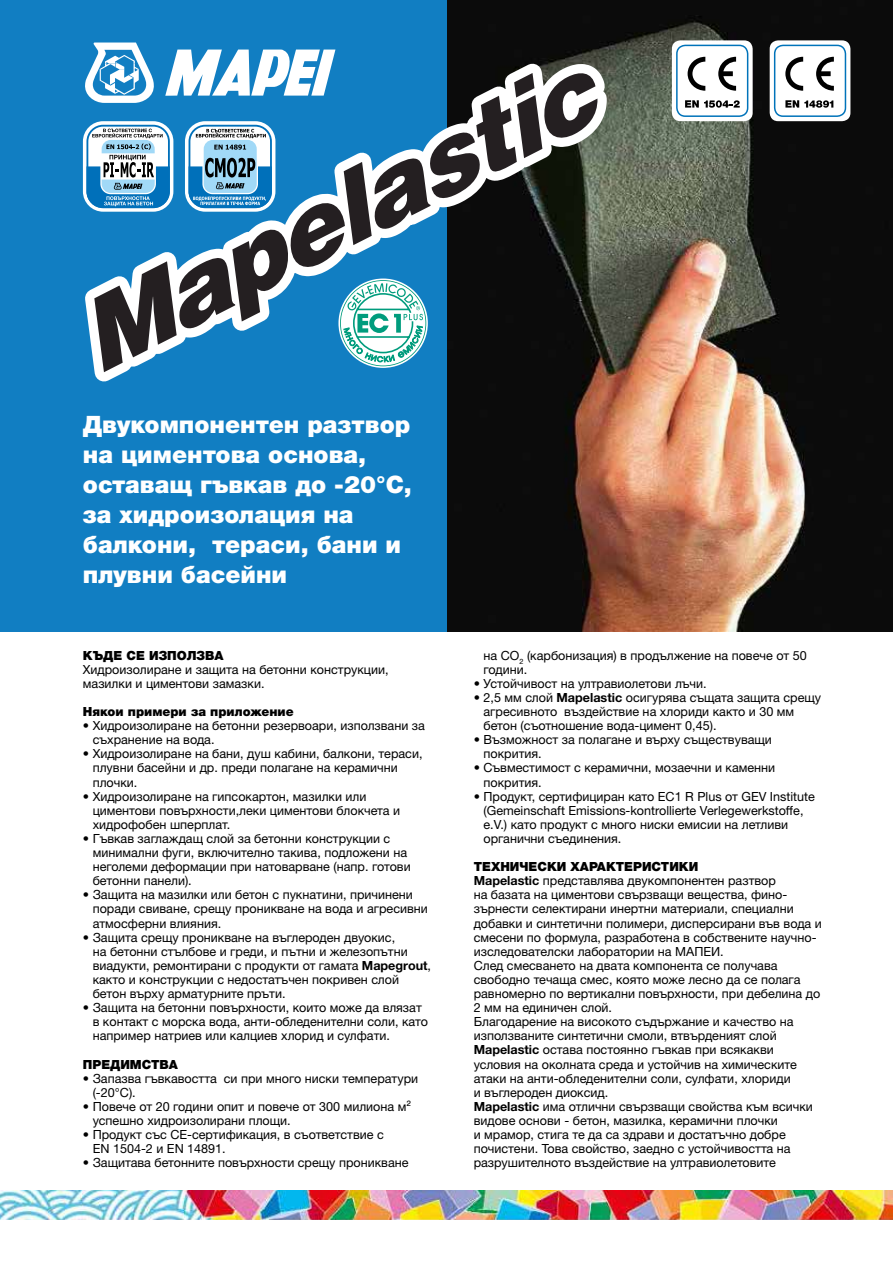
<style>
.page{position:relative;width:893px;height:1263px;background:#fff}
.page>*{position:absolute;margin:0;border:0;box-sizing:border-box;transform-origin:0 0}
.t1{font:900 24px/30px "Helvetica Neue LTW1 G";color:#fff}
.t2{font:12.6px/14.1px "Helvetica Neue LTW1 G";color:#000}
.t3{font:900 12.6px "Helvetica Neue LTW1 G";color:#000}
.s1{font-weight:700}
.s2{font-weight:900}
</style>
<div class="page">
<div style="left:0;top:0;width:893px;height:631px;background:#117ec2"></div>
<img style="left:447px;top:0;width:446px;height:631px">
<div style="left:770px;top:40px;width:80px;height:81px;background:#fff;border-radius:9px"></div>
<div style="left:774px;top:45px;width:72px;height:72px;border:2px solid #0073ba;border-radius:9px"></div>
<svg style="left:785px;top:57px;width:18px;height:34px"></svg>
<svg style="left:816px;top:57px;width:18px;height:34px"></svg>
<svg style="left:785px;top:100px;width:48px;height:8px"></svg>
<div style="left:672px;top:40px;width:81px;height:81px;background:#fff;border-radius:9px"></div>
<div style="left:676px;top:45px;width:72px;height:72px;border:2px solid #0073ba;border-radius:9px"></div>
<svg style="left:688px;top:57px;width:17px;height:34px"></svg>
<svg style="left:718px;top:57px;width:18px;height:34px"></svg>
<svg style="left:685px;top:100px;width:55px;height:8px"></svg>
<img style="left:0;top:1191px;width:893px;height:28px">
<svg style="left:82px;top:45px;width:539px;height:356px"></svg>
<svg style="left:84px;top:43px;width:514px;height:329px"></svg>
<div style="left:338px;top:279px;width:90px;height:89px;border:2px solid #fff;border-radius:50%"></div>
<h1 class="t1" style="left:83px;top:409px;width:331px">Двукомпонентен разтвор на циментова основа, оставащ гъвкав до -20°C, за хидроизолация на балкони, тераси, бани и плувни басейни</h1>
<p class="t3" style="left:83px;top:647px;width:142px">КЪДЕ СЕ ИЗПОЛЗВА</p>
<p class="t2" style="left:83px;top:662px;width:307px">Хидроизолиране и защита на бетонни конструкции, мазилки и циментови замазки.</p>
<p class="t3" style="left:83px;top:704px;width:212px">Някои примери за приложение</p>
<p class="t2" style="left:93px;top:718px;width:334px;text-indent:-10px">• Хидроизолиране на бетонни резервоари, използвани за съхранение на вода.</p>
<p class="t2" style="left:93px;top:747px;width:331px;text-indent:-10px">• Хидроизолиране на бани, душ кабини, балкони, тераси, плувни басейни и др. преди полагане на керамични плочки.</p>
<p class="t2" style="left:93px;top:789px;width:309px;text-indent:-10px">• Хидроизолиране на гипсокартон, мазилки или циментови повърхности,леки циментови блокчета и хидрофобен шперплат.</p>
<p class="t2" style="left:93px;top:831px;width:319px;text-indent:-10px">• Гъвкав заглаждащ слой за бетонни конструкции с минимални фуги, включително такива, подложени на неголеми деформации при натоварване (напр. готови бетонни панели).</p>
<p class="t2" style="left:93px;top:888px;width:337px;text-indent:-10px">• Защита на мазилки или бетон с пукнатини, причинени поради свиване, срещу проникване на вода и агресивни атмосферни влияния.</p>
<p class="t2" style="left:93px;top:930px;width:340px;text-indent:-10px">• Защита срещу проникване на въглероден двуокис,<br>на бетонни стълбове и греди, и пътни и железопътни виадукти, ремонтирани с продукти от гамата <span class="s1">Mapegrout</span>, както и конструкции с недостатъчен покривен слой бетон върху арматурните пръти.</p>
<p class="t2" style="left:93px;top:1000px;width:337px;text-indent:-10px">• Защита на бетонни повърхности, които може да влязат в контакт с морска вода, анти-обледенителни соли, като например натриев или калциев хлорид и сулфати.</p>
<p class="t3" style="left:83px;top:1056px;width:97px">ПРЕДИМСТВА</p>
<p class="t2" style="left:93px;top:1071px;width:327px;text-indent:-10px">• Запазва гъвкавостта си при много ниски температури (-20°C).</p>
<p class="t2" style="left:93px;top:1099px;width:320px;text-indent:-10px">• Повече от 20 години опит и повече от 300 милиона м² успешно хидроизолирани площи.</p>
<p class="t2" style="left:93px;top:1127px;width:293px;text-indent:-10px">• Продукт със CE-сертификация, в съответствие с<br>EN 1504-2 и EN 14891.</p>
<p class="t2" style="left:83px;top:1156px;width:327px">• Защитава бетонните повърхности срещу проникване</p>
<p class="t2" style="left:483px;top:648px;width:325px">на CO<sub>2</sub> (карбонизация) в продължение на повече от 50 години.</p>
<p class="t2" style="left:474px;top:676px;width:235px">• Устойчивост на ултравиолетови лъчи.</p>
<p class="t2" style="left:483px;top:690px;width:339px;text-indent:-10px">• 2,5 мм слой <span class="s1">Mapelastic</span> осигурява същата защита срещу агресивното въздействие на хлориди както и 30 мм бетон (съотношение вода-цимент 0,45).</p>
<p class="t2" style="left:483px;top:733px;width:290px;text-indent:-10px">• Възможност за полагане и върху съществуващи покрития.</p>
<p class="t2" style="left:483px;top:761px;width:293px;text-indent:-10px">• Съвместимост с керамични, мозаечни и каменни покрития.</p>
<p class="t2" style="left:483px;top:789px;width:333px;text-indent:-10px">• Продукт, сертифициран като EC1 R Plus от GEV Institute (Gemeinschaft Emissions-kontrollierte Verlegewerkstoffe, e.V.) като продукт с много ниски емисии на летливи органични съединения.</p>
<p class="t2" style="left:474px;top:859px;width:350px"><span class="s2">ТЕХНИЧЕСКИ ХАРАКТЕРИСТИКИ<br></span><span class="s1">Mapelastic</span> представлява двукомпонентен разтвор<br>на базата на циментови свързващи вещества, фино&shy;зърнести селектирани инертни материали, специални добавки и синтетични полимери, дисперсирани във вода и смесени по формула, разработена в собствените научно&shy;изследователски лаборатории на МАПЕИ.<br>След смесването на двата компонента се получава свободно течаща смес, която може лесно да се полага равномерно по вертикални повърхности, при дебелина до 2 мм на единичен слой.<br>Благодарение на високото съдържание и качество на използваните синтетични смоли, втвърденият слой <span class="s1">Mapelastic</span> остава постоянно гъвкав при всякакви условия на околната среда и устойчив на химическите атаки на анти-обледенителни соли, сулфати, хлориди<br>и въглероден диоксид.<br><span class="s1">Mapelastic</span> има отлични свързващи свойства към всички видове основи - бетон, мазилка, керамични плочки<br>и мрамор, стига те да са здрави и достатъчно добре почистени. Това свойство, заедно с устойчивостта на разрушителното въздействие на ултравиолетовите</p>
</div>
